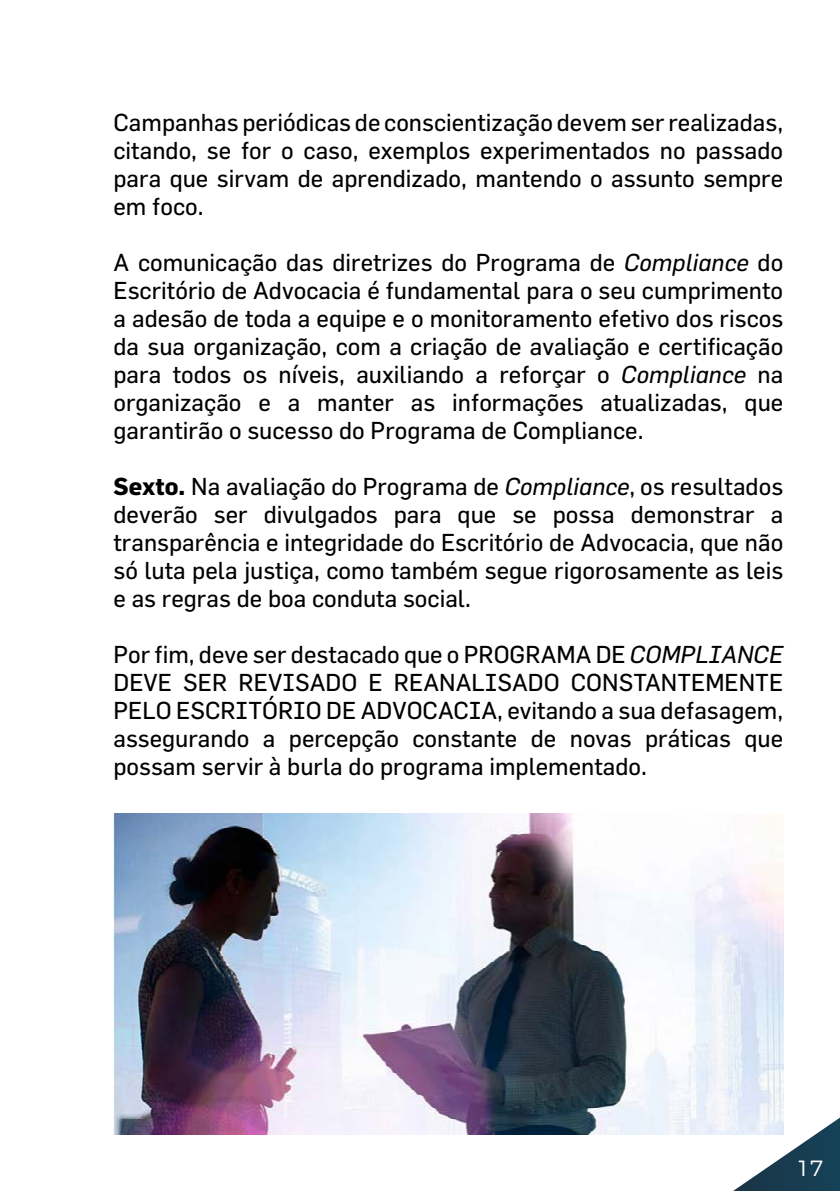
<style>
.page{position:relative;width:840px;height:1191px;background:#fff}
.page>*{position:absolute;margin:0;border:0;box-sizing:border-box;transform-origin:0 0}
.t1{font:24px/28px "Flama";color:#000;text-align:justify}
.t2{font:italic 24px "Flama";color:#000}
.t3{font:300 22px "Montserrat";color:#fff}
.s1{font-style:italic}
.s2{font-weight:700}
.s3{font-style:normal}
</style>
<div class="page">
<svg style="left:708px;top:1106px;width:131px;height:85px"></svg>
<img style="left:113px;top:814px;width:669px;height:320px">
<p class="t1" style="left:113px;top:107px;width:670px">Campanhas periódicas de conscientização devem ser realizadas, citando, se for o caso, exemplos experimentados no passado para que sirvam de aprendizado, mantendo o assunto sempre em foco.</p>
<p class="t1" style="left:113px;top:247px;width:671px">A comunicação das diretrizes do Programa de <span class="s1">Compliance</span> do Escritório de Advocacia é fundamental para o seu cumprimento a adesão de toda a equipe e o monitoramento efetivo dos riscos da sua organização, com a criação de avaliação e certificação para todos os níveis, auxiliando a reforçar o <span class="s1">Compliance</span> na organização e a manter as informações atualizadas, que garantirão o sucesso do Programa de Compliance.</p>
<p class="t1" style="left:113px;top:471px;width:671px"><span class="s2">Sexto.</span> Na avaliação do Programa de <span class="s1">Compliance</span>, os resultados deverão ser divulgados para que se possa demonstrar a transparência e integridade do Escritório de Advocacia, que não só luta pela justiça, como também segue rigorosamente as leis e as regras de boa conduta social.</p>
<p class="t1" style="left:113px;top:639px;width:382px">Por fim, deve ser destacado que o Programa</p>
<p class="t2" style="left:595px;top:639px;width:189px"><span class="s3">de</span> Compliance</p>
<p class="t1" style="left:113px;top:667px;width:85px">deveser</p>
<p class="t1" style="left:238px;top:667px;width:60px">revisado</p>
<p class="t1" style="left:368px;top:667px;width:42px">e reana</p>
<p class="t1" style="left:471px;top:667px;width:29px">lisado</p>
<p class="t1" style="left:570px;top:667px;width:16px">constantemente</p>
<p class="t1" style="left:113px;top:695px;width:93px">pe lo Escritório</p>
<p class="t1" style="left:326px;top:695px;width:97px">de Advocacia</p>
<p class="t1" style="left:113px;top:695px;width:670px;text-indent:383px">, evitando a sua defasagem, assegurando a percepção constante de novas práticas que possam servir à burla do programa implementado.</p>
<p class="t3" style="left:795px;top:1155px;width:29px">17</p>
</div>
